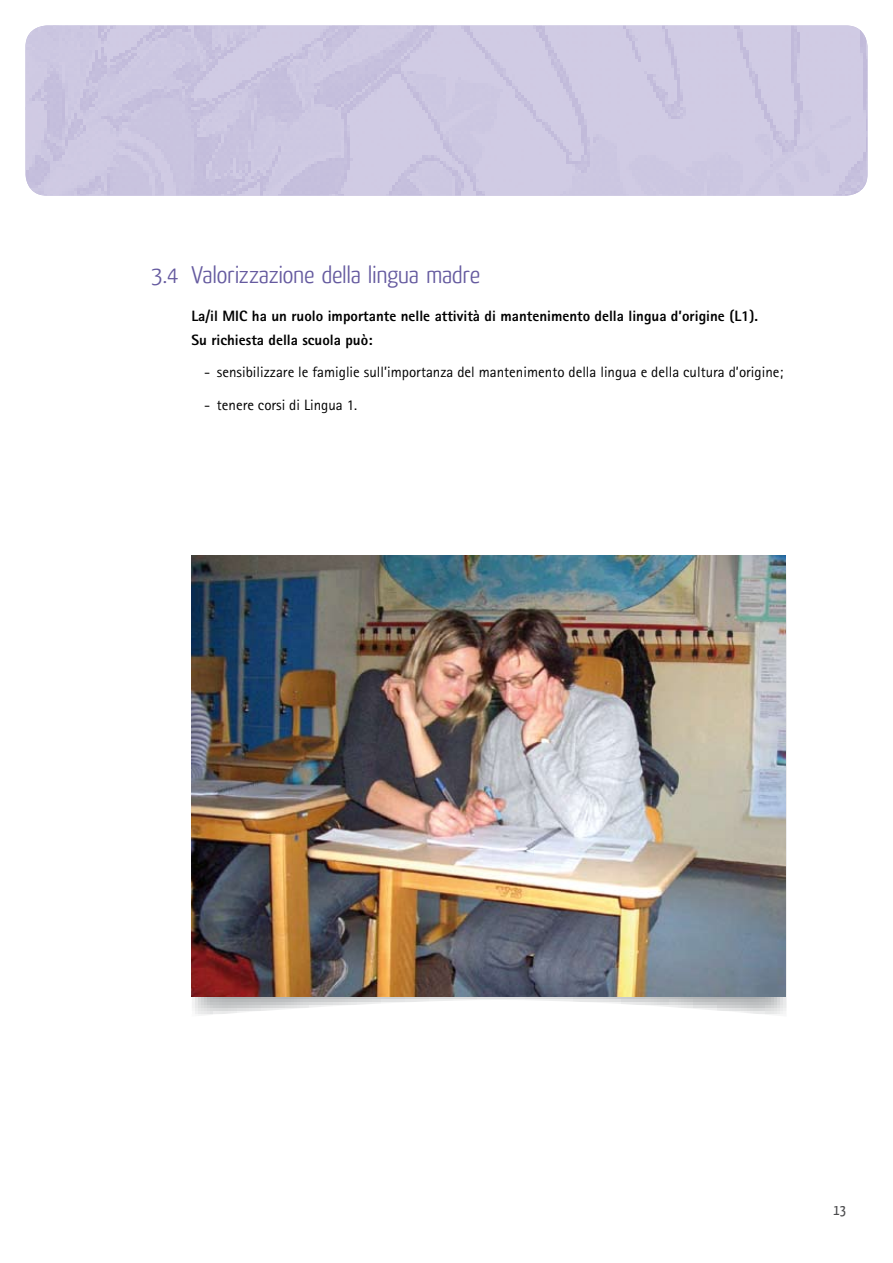
<style>
.page{position:relative;width:893px;height:1263px;background:#fff}
.page>*{position:absolute;margin:0;border:0;box-sizing:border-box;transform-origin:0 0}
.t1{font:300 24px "Yanone Kaffeesatz";letter-spacing:-.01em;color:#655a9f;scale:1.15 1}
.t2{font:15px "Rotis Sans Serif";color:#000}
.t3{font:800 15px/24px "Rotis Sans Serif";color:#000}
.t4{font:15px "Yanone Kaffeesatz";color:#4b4b4d}
</style>
<div class="page">
<img style="left:26px;top:26px;width:841px;height:170px">
<svg style="left:191px;top:561px;width:596px;height:454px"></svg>
<img style="left:191px;top:555px;width:594px;height:441px">
<h1 class="t1" style="left:151px;top:259px;width:288px">3.4 Valorizzazione della lingua madre</h1>
<p class="t3" style="left:191px;top:303px;width:568px">La/il MIC ha un ruolo importante nelle attività di mantenimento della lingua d’origine (L1).<br>Su richiesta della scuola può:</p>
<p class="t2" style="left:204px;top:363px;width:581px">- sensibilizzare le famiglie sull’importanza del mantenimento della lingua e della cultura d’origine;</p>
<p class="t2" style="left:204px;top:396px;width:155px">- tenere corsi di Lingua 1.</p>
<p class="t4" style="left:833px;top:1200px;width:14px">13</p>
</div>
